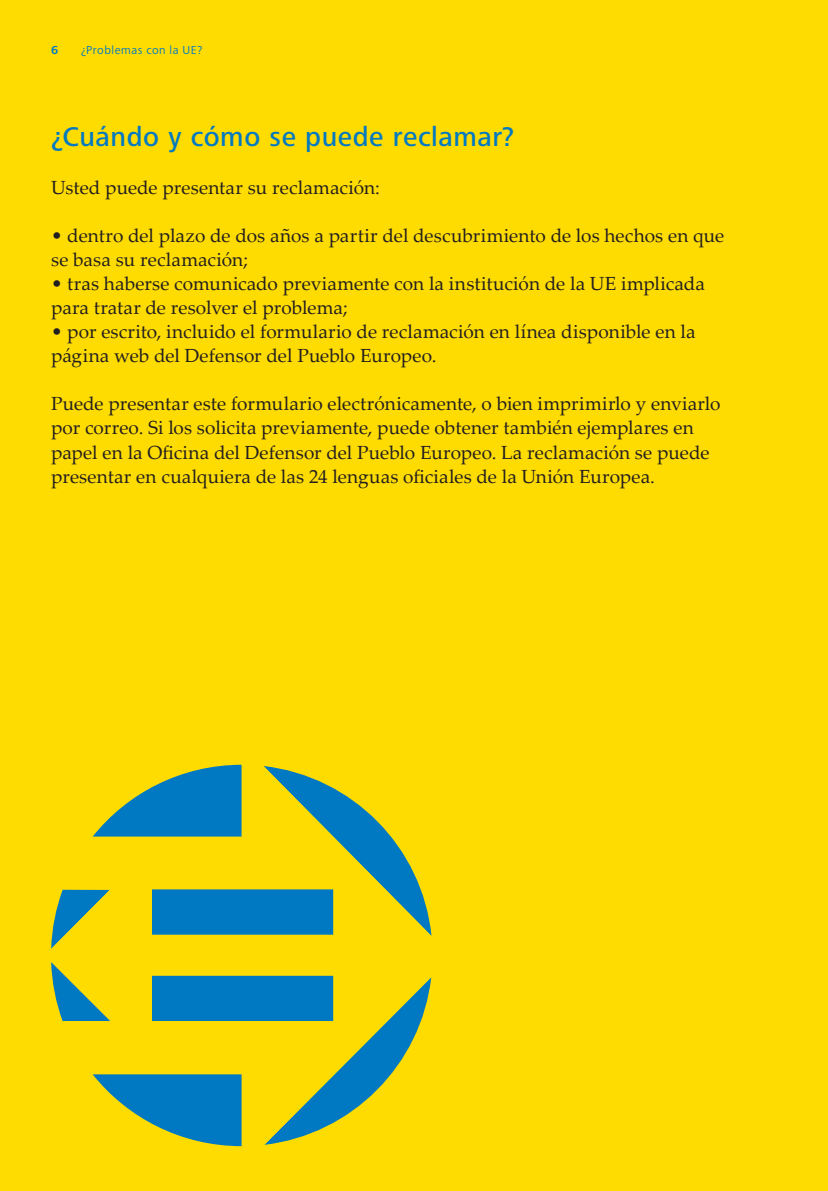
<style>
.page{position:relative;width:828px;height:1191px;background:#ffdc01}
.page>*{position:absolute;margin:0;border:0;box-sizing:border-box;transform-origin:0 0}
.HEading_no2_blue{font:500 28px "Frutiger Next LTW1 G";letter-spacing:.02em;color:#0079c2}
.Body_txt{font:19px/24px "Palatino Linotype";letter-spacing:.005em;color:#231f20}
.t1{font:12px "Frutiger Next LTW1 G";letter-spacing:.05em;color:#0079c2}
.t2{font:700 12px "Frutiger Next LTW1 G";color:#0079c2}
</style>
<div class="page">
<svg style="left:51px;top:765px;width:381px;height:381px"></svg>
<p class="t2" style="left:51px;top:43px;width:9px">6</p>
<p class="t1" style="left:81px;top:43px;width:123px">¿Problemas con la UE?</p>
<p class="HEading_no2_blue" style="left:51px;top:121px;width:464px">¿Cuándo y cómo se puede reclamar?</p>
<p class="Body_txt" style="left:51px;top:175px;width:330px">Usted puede presentar su reclamación:</p>
<p class="Body_txt" style="left:51px;top:223px;width:675px">• dentro del plazo de dos años a partir del descubrimiento de los hechos en que se basa su reclamación;</p>
<p class="Body_txt" style="left:51px;top:271px;width:655px">• tras haberse comunicado previamente con la institución de la UE implicada para tratar de resolver el problema;</p>
<p class="Body_txt" style="left:51px;top:319px;width:646px">• por escrito, incluido el formulario de reclamación en línea disponible en la página web del Defensor del Pueblo Europeo.</p>
<p class="Body_txt" style="left:51px;top:391px;width:671px">Puede presentar este formulario electrónicamente, o bien imprimirlo y enviarlo por correo. Si los solicita previamente, puede obtener también ejemplares en papel en la Oficina del Defensor del Pueblo Europeo. La reclamación se puede presentar en cualquiera de las 24 lenguas oficiales de la Unión Europea.</p>
</div>
